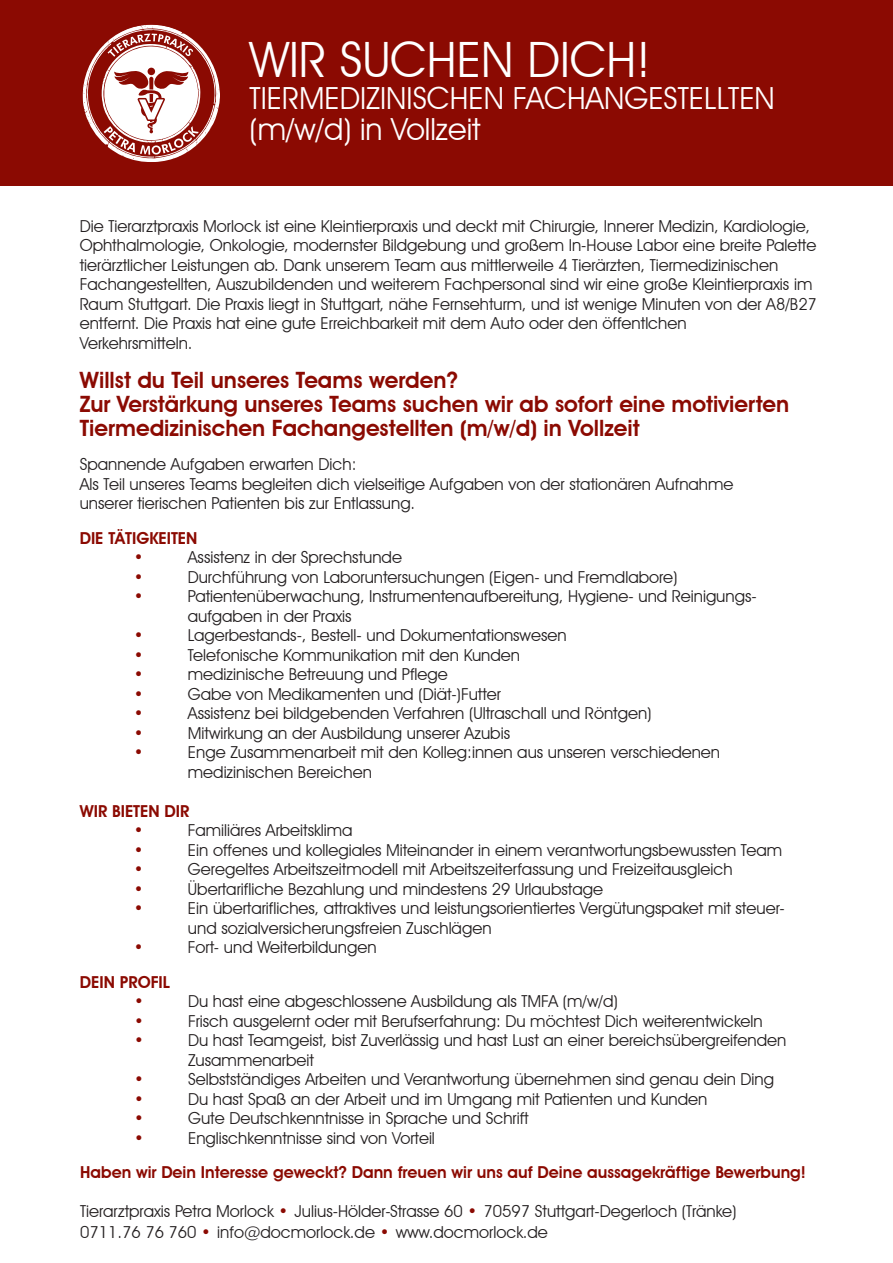
<style>
.page{position:relative;width:893px;height:1263px;background:#fff}
.page>*{position:absolute;margin:0;border:0;box-sizing:border-box;transform-origin:0 0}
.t1{font:48.75px "Avant Garde IT Cby BT";color:#fff}
.t2{font:30.45px/31.5px "Avant Garde IT Cby BT";color:#fff}
.t3{font:600 22.5px/24px "Avant Garde IT Cby BT";color:#8b0a02}
.t4{font:16.5px/19.5px "Avant Garde IT Cby BT";color:#231f20}
.t5{font:600 16.5px "Avant Garde IT Cby BT";color:#8b0a02}
.t6{font:16.5px "Avant Garde IT Cby BT";color:#8b0a02}
.s1{color:#8b0a02}
</style>
<div class="page">
<div style="left:0;top:0;width:893px;height:186px;background:#8b0a02"></div>
<svg style="left:83px;top:25px;width:137px;height:137px"></svg>
<h1 class="t1" style="left:250px;top:31px;width:402px">WIR SUCHEN DICH!</h1>
<h2 class="t2" style="left:250px;top:82px;width:527px">TIERMEDIZINISCHEN FACHANGESTELLTEN (m/w/d) in Vollzeit</h2>
<p class="t4" style="left:80px;top:216px;width:739px">Die Tierarztpraxis Morlock ist eine Kleintierpraxis und deckt mit Chirurgie, Innerer Medizin, Kardiologie, Ophthalmologie, Onkologie, modernster Bildgebung und großem In-House Labor eine breite Palette tierärztlicher Leistungen ab. Dank unserem Team aus mittlerweile 4 Tierärzten, Tiermedizinischen Fachangestellten, Auszubildenden und weiterem Fachpersonal sind wir eine große Kleintierpraxis im Raum Stuttgart. Die Praxis liegt in Stuttgart, nähe Fernsehturm, und ist wenige Minuten von der A8/B27 entfernt. Die Praxis hat eine gute Erreichbarkeit mit dem Auto oder den öffentlchen<br>Verkehrsmitteln.</p>
<h3 class="t3" style="left:80px;top:367px;width:711px">Willst du Teil unseres Teams werden?<br>Zur Verstärkung unseres Teams suchen wir ab sofort eine motivierten<br>Tiermedizinischen Fachangestellten (m/w/d) in Vollzeit</h3>
<p class="t4" style="left:80px;top:454px;width:655px">Spannende Aufgaben erwarten Dich:<br>Als Teil unseres Teams begleiten dich vielseitige Aufgaben von der stationären Aufnahme unserer tierischen Patienten bis zur Entlassung.</p>
<p class="t5" style="left:80px;top:528px;width:119px">DIE TÄTIGKEITEN</p>
<p class="t6" style="left:134px;top:547px;width:11px">•</p>
<p class="t4" style="left:188px;top:547px;width:216px">Assistenz in der Sprechstunde</p>
<p class="t6" style="left:134px;top:567px;width:11px">•</p>
<p class="t4" style="left:188px;top:567px;width:491px">Durchführung von Laboruntersuchungen (Eigen- und Fremdlabore)</p>
<p class="t6" style="left:134px;top:586px;width:11px">•</p>
<p class="t4" style="left:188px;top:586px;width:570px">Patientenüberwachung, Instrumentenaufbereitung, Hygiene- und Reinigungs&shy;aufgaben in der Praxis</p>
<p class="t6" style="left:134px;top:625px;width:11px">•</p>
<p class="t4" style="left:188px;top:625px;width:380px">Lagerbestands-, Bestell- und Dokumentationswesen</p>
<p class="t6" style="left:134px;top:645px;width:11px">•</p>
<p class="t4" style="left:188px;top:645px;width:334px">Telefonische Kommunikation mit den Kunden</p>
<p class="t6" style="left:134px;top:664px;width:11px">•</p>
<p class="t4" style="left:188px;top:664px;width:262px">medizinische Betreuung und Pflege</p>
<p class="t6" style="left:134px;top:684px;width:11px">•</p>
<p class="t4" style="left:188px;top:684px;width:315px">Gabe von Medikamenten und (Diät-)Futter</p>
<p class="t6" style="left:134px;top:703px;width:11px">•</p>
<p class="t4" style="left:188px;top:703px;width:465px">Assistenz bei bildgebenden Verfahren (Ultraschall und Röntgen)</p>
<p class="t6" style="left:134px;top:723px;width:11px">•</p>
<p class="t4" style="left:188px;top:723px;width:324px">Mitwirkung an der Ausbildung unserer Azubis</p>
<p class="t6" style="left:134px;top:742px;width:11px">•</p>
<p class="t4" style="left:188px;top:742px;width:534px">Enge Zusammenarbeit mit den Kolleg:innen aus unseren verschiedenen medizinischen Bereichen</p>
<p class="t5" style="left:80px;top:801px;width:111px">WIR BIETEN DIR</p>
<p class="t6" style="left:134px;top:820px;width:11px">•</p>
<p class="t4" style="left:188px;top:820px;width:166px">Familiäres Arbeitsklima</p>
<p class="t6" style="left:134px;top:840px;width:11px">•</p>
<p class="t4" style="left:188px;top:840px;width:596px">Ein offenes und kollegiales Miteinander in einem verantwortungsbewussten Team</p>
<p class="t6" style="left:134px;top:859px;width:11px">•</p>
<p class="t4" style="left:188px;top:859px;width:546px">Geregeltes Arbeitszeitmodell mit Arbeitszeiterfassung und Freizeitausgleich</p>
<p class="t6" style="left:134px;top:879px;width:11px">•</p>
<p class="t4" style="left:188px;top:879px;width:417px">Übertarifliche Bezahlung und mindestens 29 Urlaubstage</p>
<p class="t6" style="left:134px;top:898px;width:11px">•</p>
<p class="t4" style="left:188px;top:898px;width:598px">Ein übertarifliches, attraktives und leistungsorientiertes Vergütungspaket mit steuer&shy;und sozialversicherungsfreien Zuschlägen</p>
<p class="t6" style="left:134px;top:937px;width:11px">•</p>
<p class="t4" style="left:188px;top:937px;width:190px">Fort- und Weiterbildungen</p>
<p class="t5" style="left:80px;top:972px;width:92px">DEIN PROFIL</p>
<p class="t6" style="left:134px;top:991px;width:11px">•</p>
<p class="t4" style="left:188px;top:991px;width:431px">Du hast eine abgeschlossene Ausbildung als TMFA (m/w/d)</p>
<p class="t6" style="left:134px;top:1011px;width:11px">•</p>
<p class="t4" style="left:188px;top:1011px;width:576px">Frisch ausgelernt oder mit Berufserfahrung: Du möchtest Dich weiterentwickeln</p>
<p class="t6" style="left:134px;top:1030px;width:11px">•</p>
<p class="t4" style="left:188px;top:1030px;width:600px">Du hast Teamgeist, bist Zuverlässig und hast Lust an einer bereichsübergreifenden<br>Zusammenarbeit</p>
<p class="t6" style="left:134px;top:1069px;width:11px">•</p>
<p class="t4" style="left:188px;top:1069px;width:587px">Selbstständiges Arbeiten und Verantwortung übernehmen sind genau dein Ding</p>
<p class="t6" style="left:134px;top:1089px;width:11px">•</p>
<p class="t4" style="left:188px;top:1089px;width:521px">Du hast Spaß an der Arbeit und im Umgang mit Patienten und Kunden</p>
<p class="t6" style="left:134px;top:1108px;width:11px">•</p>
<p class="t4" style="left:188px;top:1108px;width:342px">Gute Deutschkenntnisse in Sprache und Schrift</p>
<p class="t6" style="left:134px;top:1128px;width:11px">•</p>
<p class="t4" style="left:188px;top:1128px;width:248px">Englischkenntnisse sind von Vorteil</p>
<p class="t5" style="left:80px;top:1162px;width:727px">Haben wir Dein Interesse geweckt? Dann freuen wir uns auf Deine aussagekräftige Bewerbung!</p>
<p class="t4" style="left:80px;top:1201px;width:658px;line-height:20.9px">Tierarztpraxis Petra Morlock <span class="s1">•</span> Julius-Hölder-Strasse 60 <span class="s1">•</span> 70597 Stuttgart-Degerloch (Tränke)<br>0711.76 76 760 <span class="s1">•</span> info@docmorlock.de <span class="s1">•</span> www.docmorlock.de</p>
</div>
